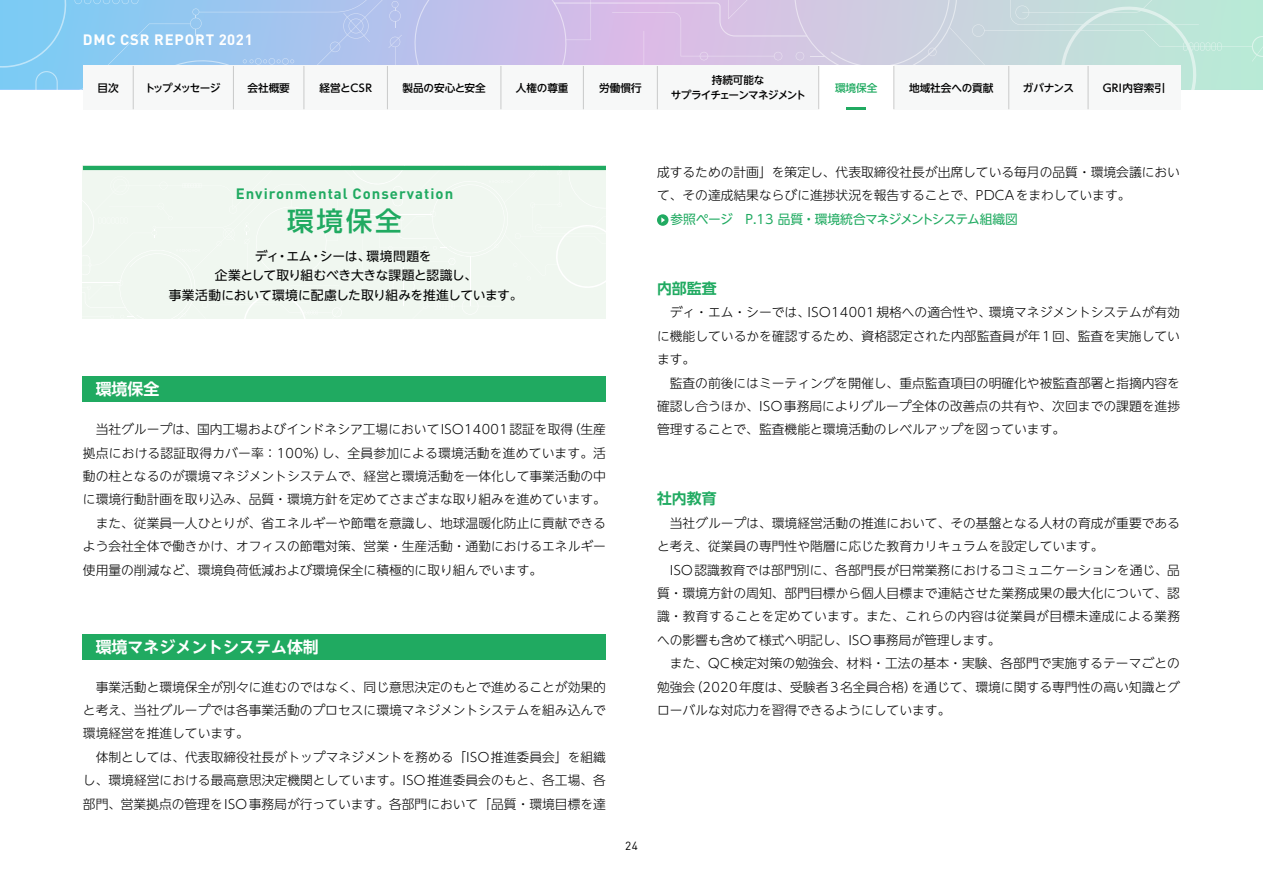
<style>
.page{position:relative;width:1263px;height:893px;background:#fff}
.page>*{position:absolute;margin:0;border:0;box-sizing:border-box;transform-origin:0 0}
.t1{font:500 26.55px "UD Shin Go NT Pro";color:#20aa61}
.t2{font:700 15.9px "UD Shin Go NT Pro De";color:#fff}
.t3{font:700 14.85px "DIN";letter-spacing:.07em;color:#20aa61}
.t4{font:700 14.85px "DIN";letter-spacing:.06em;color:#fff}
.t5{font:700 14.85px "UD Shin Go NT Pro De";color:#20aa61}
.t6{font:300 12.75px/23.4px "UD Shin Go NT Pro";color:#000;text-align:justify}
.t7{font:12.75px/19.2px "UD Shin Go NT Pro";letter-spacing:-.02em;color:#000;text-align:center}
.t8{font:12.75px "UD Shin Go NT Pro";letter-spacing:-.04em;color:#20aa61}
.t9{font:11.7px "DIN";color:#000}
.t10{font:500 10.65px "UD Shin Go NT Pro";letter-spacing:-.01em;color:#000}
.t11{font:500 10.65px/14.9px "UD Shin Go NT Pro";letter-spacing:-.075em;color:#000;text-align:center}
.t12{font:500 10.65px "UD Shin Go NT Pro";letter-spacing:-.135em;color:#000}
.t13{font:500 10.65px "UD Shin Go NT Pro";letter-spacing:.015em;color:#000}
.t14{font:500 10.65px "UD Shin Go NT Pro";color:#20aa61}
</style>
<div class="page">
<svg style="left:0;top:0;width:1263px;height:89px;background:#b9cce6"></svg>
<div style="left:83px;top:65px;width:1097px;height:45px;background:#f7f8f8"></div>
<div style="left:819px;top:66px;width:75px;height:44px;background:#fff"></div>
<div style="left:657px;top:214px;width:11px;height:12px;background:#20aa61;border-radius:50%"></div>
<svg style="left:661px;top:217px;width:4px;height:6px"></svg>
<div style="left:83px;top:170px;width:523px;height:149px;background:#f0f7f0"></div>
<hr style="left:83px;top:166px;width:523px;height:4px;background:#20aa61">
<div style="left:83px;top:376px;width:523px;height:26px;background:#20aa61"></div>
<div style="left:83px;top:634px;width:523px;height:25px;background:#20aa61"></div>
<hr style="left:133px;top:66px;width:1px;height:43px;background:#c9caca">
<hr style="left:233px;top:66px;width:1px;height:43px;background:#c9caca">
<hr style="left:304px;top:66px;width:1px;height:43px;background:#c9caca">
<hr style="left:387px;top:66px;width:1px;height:43px;background:#c9caca">
<hr style="left:501px;top:66px;width:1px;height:43px;background:#c9caca">
<hr style="left:583px;top:66px;width:1px;height:43px;background:#c9caca">
<hr style="left:657px;top:66px;width:1px;height:43px;background:#c9caca">
<hr style="left:818px;top:66px;width:1px;height:43px;background:#c9caca">
<hr style="left:893px;top:66px;width:1px;height:43px;background:#c9caca">
<hr style="left:1008px;top:66px;width:1px;height:43px;background:#c9caca">
<hr style="left:1088px;top:66px;width:1px;height:43px;background:#c9caca">
<hr style="left:846px;top:107px;width:20px;height:2px;background:#20aa61">
<p class="t4" style="left:83px;top:30px;width:172px">DMC CSR REPORT 2021</p>
<p class="t11" style="left:671px;top:72px;width:137px">持続可能な<br>サプライチェーンマネジメント</p>
<p class="t12" style="left:145px;top:79px;width:77px">トップメッセージ</p>
<p class="t10" style="left:247px;top:79px;width:44px">会社概要</p>
<p class="t10" style="left:319px;top:79px;width:54px">経営とCSR</p>
<p class="t10" style="left:402px;top:79px;width:85px">製品の安心と安全</p>
<p class="t10" style="left:516px;top:79px;width:54px">人権の尊重</p>
<p class="t10" style="left:599px;top:79px;width:44px">労働慣行</p>
<p class="t10" style="left:909px;top:79px;width:86px">地域社会への貢献</p>
<p class="t10" style="left:1023px;top:79px;width:53px">ガバナンス</p>
<p class="t13" style="left:1103px;top:79px;width:64px">GRI内容索引</p>
<p class="t10" style="left:98px;top:79px;width:23px">目次</p>
<p class="t14" style="left:835px;top:79px;width:44px">環境保全</p>
<p class="t3" style="left:236px;top:184px;width:219px">Environmental Conservation</p>
<h1 class="t1" style="left:287px;top:199px;width:116px">環境保全</h1>
<p class="t7" style="left:169px;top:246px;width:355px">ディ・エム・シーは、環境問題を<br>企業として取り組むべき大きな課題と認識し、<br>事業活動において環境に配慮した取り組みを推進しています。</p>
<p class="t2" style="left:96px;top:376px;width:65px">環境保全</p>
<p class="t6" style="left:96px;top:417px;width:512px">当社グループは、国内工場およびインドネシア工場においてISO14001認証を取得（生産</p>
<p class="t6" style="left:83px;top:441px;width:525px">拠点における認証取得カバー率：100%）し、全員参加による環境活動を進めています。活</p>
<p class="t6" style="left:83px;top:464px;width:524px">動の柱となるのが環境マネジメントシステムで、経営と環境活動を一体化して事業活動の中</p>
<p class="t6" style="left:83px;top:487px;width:524px">に環境行動計画を取り込み、品質・環境方針を定めてさまざまな取り組みを進めています。</p>
<p class="t6" style="left:96px;top:511px;width:512px">また、従業員一人ひとりが、省エネルギーや節電を意識し、地球温暖化防止に貢献できる</p>
<p class="t6" style="left:83px;top:534px;width:524px">よう会社全体で働きかけ、オフィスの節電対策、営業・生産活動・通勤におけるエネルギー</p>
<p class="t6" style="left:83px;top:558px;width:461px">使用量の削減など、環境負荷低減および環境保全に積極的に取り組んでいます。</p>
<p class="t2" style="left:96px;top:634px;width:225px">環境マネジメントシステム体制</p>
<p class="t6" style="left:83px;top:675px;width:524px;text-indent:13px">事業活動と環境保全が別々に進むのではなく、同じ意思決定のもとで進めることが効果的と考え、当社グループでは各事業活動のプロセスに環境マネジメントシステムを組み込んで環境経営を推進しています。</p>
<p class="t6" style="left:83px;top:745px;width:525px;text-indent:13px">体制としては、代表取締役社長がトップマネジメントを務める「ISO推進委員会」を組織し、環境経営における最高意思決定機関としています。ISO推進委員会のもと、各工場、各部門、営業拠点の管理をISO事務局が行っています。各部門において「品質・環境目標を達</p>
<p class="t6" style="left:657px;top:160px;width:524px">成するための計画」を策定し、代表取締役社長が出席している毎月の品質・環境会議において、その達成結果ならびに進捗状況を報告することで、PDCAをまわしています。</p>
<p class="t8" style="left:670px;top:209px;width:349px">参照ページ　P.13 品質・環境統合マネジメントシステム組織図</p>
<p class="t5" style="left:657px;top:276px;width:61px">内部監査</p>
<p class="t6" style="left:657px;top:300px;width:524px;text-indent:13px">ディ・エム・シーでは、ISO14001規格への適合性や、環境マネジメントシステムが有効に機能しているかを確認するため、資格認定された内部監査員が年1回、監査を実施しています。</p>
<p class="t6" style="left:657px;top:370px;width:525px;text-indent:13px">監査の前後にはミーティングを開催し、重点監査項目の明確化や被監査部署と指摘内容を確認し合うほか、ISO事務局によりグループ全体の改善点の共有や、次回までの課題を進捗管理することで、監査機能と環境活動のレベルアップを図っています。</p>
<p class="t5" style="left:657px;top:486px;width:61px">社内教育</p>
<p class="t6" style="left:657px;top:511px;width:524px;text-indent:13px">当社グループは、環境経営活動の推進において、その基盤となる人材の育成が重要であると考え、従業員の専門性や階層に応じた教育カリキュラムを設定しています。</p>
<p class="t6" style="left:657px;top:558px;width:525px;text-indent:13px">ISO認識教育では部門別に、各部門長が日常業務におけるコミュニケーションを通じ、品質・環境方針の周知、部門目標から個人目標まで連結させた業務成果の最大化について、認識・教育することを定めています。また、これらの内容は従業員が目標未達成による業務への影響も含めて様式へ明記し、ISO事務局が管理します。</p>
<p class="t6" style="left:657px;top:651px;width:524px;text-indent:13px">また、QC検定対策の勉強会、材料・工法の基本・実験、各部門で実施するテーマごとの勉強会（2020年度は、受験者3名全員合格）を通じて、環境に関する専門性の高い知識とグローバルな対応力を習得できるようにしています。</p>
<p class="t9" style="left:625px;top:838px;width:14px">24</p>
</div>
